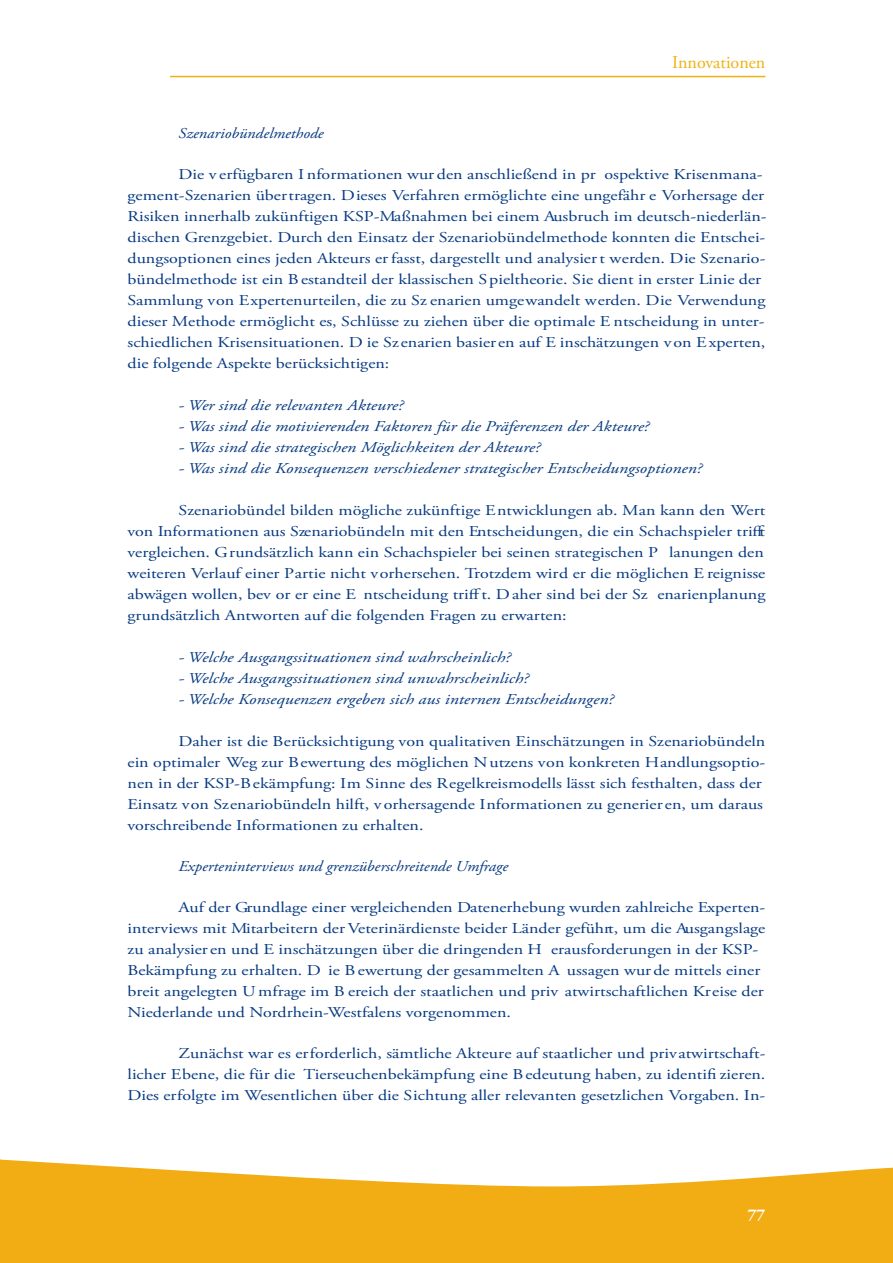
<style>
.page{position:relative;width:893px;height:1263px;background:#fff}
.page>*{position:absolute;margin:0;border:0;box-sizing:border-box;transform-origin:0 0}
.t1{font:18px "Adobe Garamond Pro";color:#efb211}
.t2{font:700 16.5px "Adobe Garamond Pro";color:#fff}
.t3{font:15px/21px "Adobe Garamond Pro";color:#073a81;scale:1.2 1}
.t4{font:italic 15px "Adobe Garamond Pro";color:#073a81;scale:1.2 1}
.t5{font:italic 15px "Adobe Garamond Pro";color:#073a81;scale:1.1 1}
</style>
<div class="page">
<hr style="left:170px;top:76px;width:595px;height:1px;background:#efb211">
<svg style="left:0;top:1159px;width:893px;height:104px;fill:#f2ad14"></svg>
<p class="t1" style="left:672px;top:52px;width:95px">Innovationen</p>
<p class="t5" style="left:179px;top:125px;width:133px">Szenariobündelmethode</p>
<p class="t3" style="left:128px;top:165px;width:534px;text-indent:51px">Die v erfügbaren I nformationen wur den anschließend in pr ospektive Krisenmana&shy;gement-Szenarien übertragen. Dieses Verfahren ermöglichte eine ungefähr e Vorhersage der Risiken innerhalb zukünftigen KSP-Maßnahmen bei einem Ausbruch im deutsch-niederlän&shy;dischen Grenzgebiet. Durch den Einsatz der Szenariobündelmethode konnten die Entschei&shy;dungsoptionen eines jeden Akteurs er fasst, dargestellt und analysier t werden. Die Szenario&shy;bündelmethode ist ein B estandteil der klassischen Spieltheorie. Sie dient in erster Linie der Sammlung von Expertenurteilen, die zu Sz enarien umgewandelt werden. Die Verwendung dieser Methode ermöglicht es, Schlüsse zu ziehen über die optimale E ntscheidung in unter&shy;schiedlichen Krisensituationen. D ie Szenarien basieren auf E inschätzungen von Experten, die folgende Aspekte berücksichtigen:</p>
<p class="t4" style="left:179px;top:396px;width:189px">- Wer sind die relevanten Akteure?</p>
<p class="t4" style="left:179px;top:417px;width:394px">- Was sind die motivierenden Faktoren für die Präferenzen der Akteure?</p>
<p class="t4" style="left:179px;top:438px;width:303px">- Was sind die strategischen Möglichkeiten der Akteure?</p>
<p class="t4" style="left:179px;top:459px;width:438px">- Was sind die Konsequenzen verschiedener strategischer Entscheidungsoptionen?</p>
<p class="t3" style="left:128px;top:501px;width:533px;text-align:justify;text-indent:51px">Szenariobündel bilden mögliche zukünftige Entwicklungen ab. Man kann den Wert von Informationen aus Szenariobündeln mit den Entscheidungen, die ein Schachspieler trifft vergleichen. Grundsätzlich kann ein Schachspieler bei seinen strategischen P lanungen den weiteren Verlauf einer Partie nicht vorhersehen. Trotzdem wird er die möglichen E reignisse abwägen wollen, bev or er eine E ntscheidung trifft. D aher sind bei der Sz enarienplanung grundsätzlich Antworten auf die folgenden Fragen zu erwarten:</p>
<p class="t4" style="left:179px;top:648px;width:278px">- Welche Ausgangssituationen sind wahrscheinlich?</p>
<p class="t4" style="left:179px;top:669px;width:293px">- Welche Ausgangssituationen sind unwahrscheinlich?</p>
<p class="t4" style="left:179px;top:690px;width:364px">- Welche Konsequenzen ergeben sich aus internen Entscheidungen?</p>
<p class="t3" style="left:128px;top:732px;width:533px;text-indent:51px">Daher ist die Berücksichtigung von qualitativen Einschätzungen in Szenariobündeln ein optimaler Weg zur Bewertung des möglichen Nutzens von konkreten Handlungsoptio&shy;nen in der KSP-Bekämpfung: Im Sinne des Regelkreismodells lässt sich festhalten, dass der Einsatz von Szenariobündeln hilft, v orhersagende Informationen zu generieren, um daraus vorschreibende Informationen zu erhalten.</p>
<p class="t5" style="left:179px;top:857px;width:301px">Experteninterviews und grenzüberschreitende Umfrage</p>
<p class="t3" style="left:128px;top:897px;width:533px;text-indent:51px">Auf der Grundlage einer vergleichenden Datenerhebung wurden zahlreiche Experten&shy;interviews mit Mitarbeitern der Veterinärdienste beider Länder geführt, um die Ausgangslage zu analysieren und E inschätzungen über die dringenden H erausforderungen in der KSP-Bekämpfung zu erhalten. D ie B ewertung der gesammelten A ussagen wur de mittels einer breit angelegten U mfrage im B ereich der staatlichen und priv atwirtschaftlichen Kreise der Niederlande und Nordrhein-Westfalens vorgenommen.</p>
<p class="t3" style="left:128px;top:1043px;width:533px;text-align:justify;text-indent:51px">Zunächst war es erforderlich, sämtliche Akteure auf staatlicher und privatwirtschaft&shy;licher Ebene, die für die Tierseuchenbekämpfung eine B edeutung haben, zu identifi zieren.<br>Dies erfolgte im Wesentlichen über die Sichtung aller relevanten gesetzlichen Vorgaben. In-</p>
<p class="t2" style="left:748px;top:1205px;width:19px">77</p>
</div>
